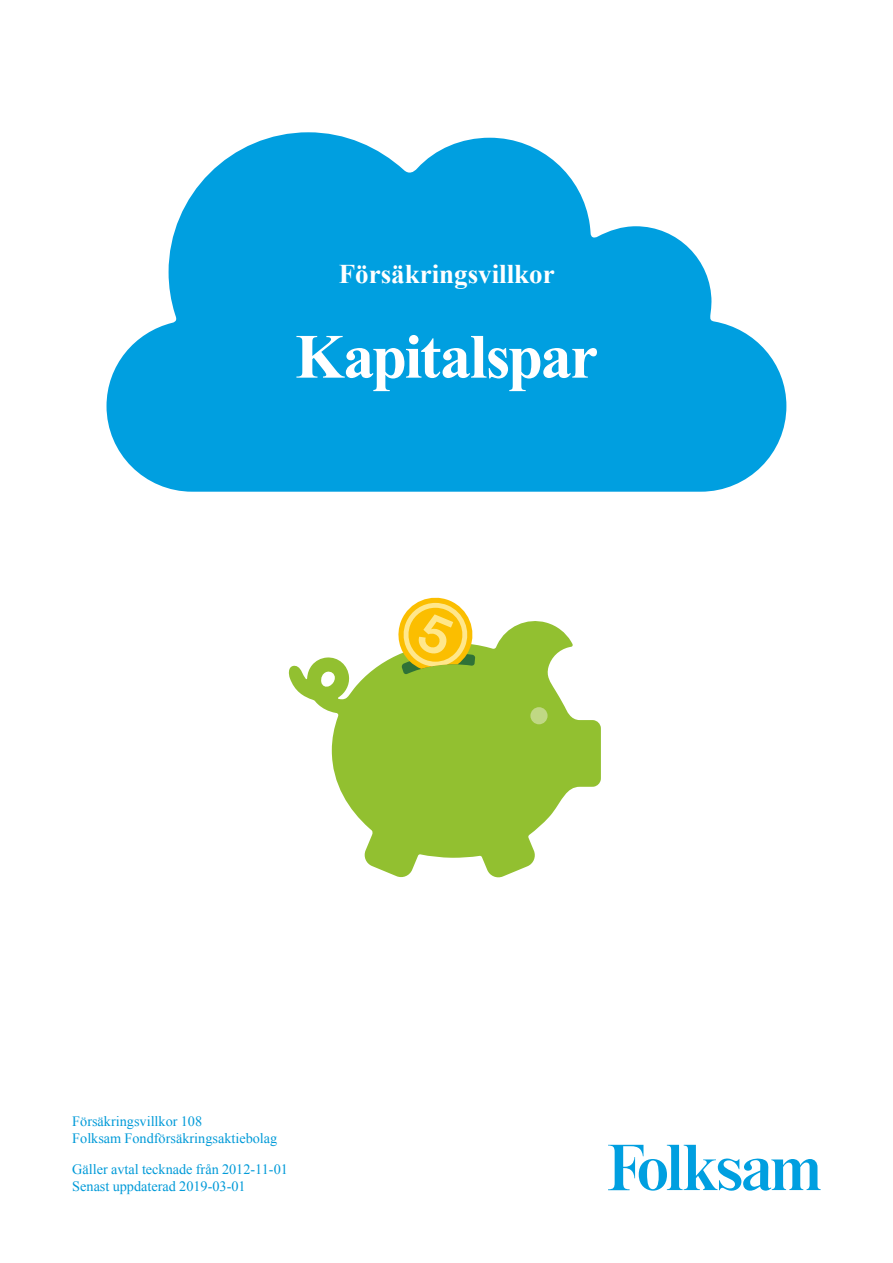
<style>
.page{position:relative;width:893px;height:1263px;background:#fff}
.page>*{position:absolute;margin:0;border:0;box-sizing:border-box;transform-origin:0 0}
.t1{font:700 63px "Times New Roman";letter-spacing:-.035em;color:#fff}
.t2{font:700 27px "Times New Roman";color:#fff}
.t3{font:14.25px/16.5px "Times New Roman";color:#009ad8}
</style>
<div class="page">
<svg style="left:107px;top:132px;width:679px;height:360px;fill:#009fe0"></svg>
<svg style="left:608px;top:1145px;width:213px;height:46px"></svg>
<svg style="left:289px;top:621px;width:312px;height:256px;fill:#92c030"></svg>
<div style="left:530px;top:707px;width:18px;height:17px;background:#c0d884;border-radius:50%"></div>
<svg style="left:395px;top:598px;width:82px;height:76px"></svg>
<h2 class="t2" style="left:339px;top:256px;width:218px">Försäkringsvillkor</h2>
<h1 class="t1" style="left:295px;top:313px;width:304px">Kapitalspar</h1>
<p class="t3" style="left:72px;top:1113px;width:207px">Försäkringsvillkor 108<br>Folksam Fondförsäkringsaktiebolag</p>
<p class="t3" style="left:72px;top:1161px;width:217px">Gäller avtal tecknade från 2012-11-01<br>Senast uppdaterad 2019-03-01</p>
</div>
